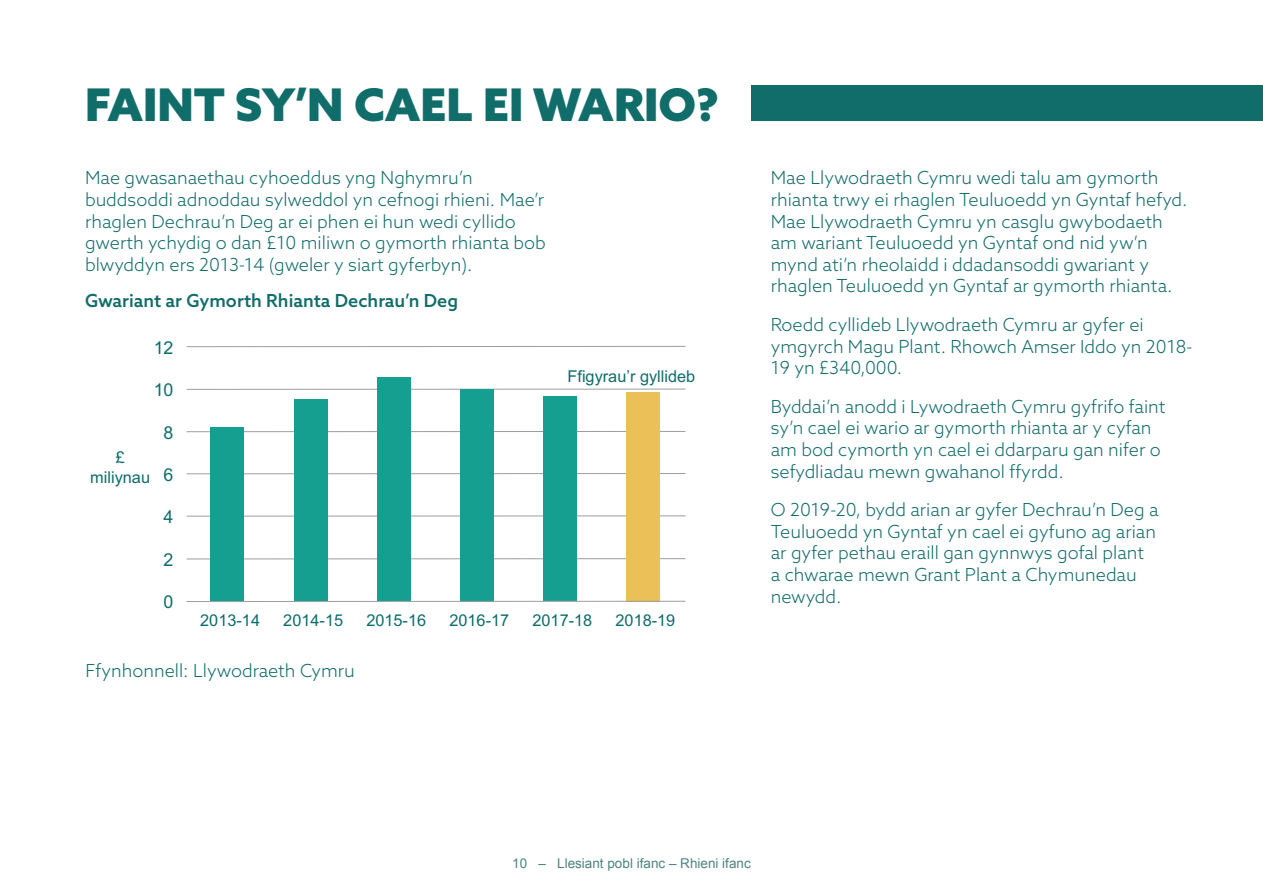
<style>
.page{position:relative;width:1263px;height:893px;background:#fff}
.page>*{position:absolute;margin:0;border:0;box-sizing:border-box;transform-origin:0 0}
.part_heading{font:900 45px "Azo Sans";color:#116d6a}
.Body_copy{font:300 18px/21.6px "Azo Sans";color:#116d6a}
.Heading_3{font:500 18px "Azo Sans";color:#116d6a}
.t1{font:17.85px "Arial";color:#0c6d6a}
.t2{font:16.35px/19.6px "Arial";color:#0c6d6a;text-align:center}
.t3{font:13.5px "Arial";color:#4f8483}
</style>
<div class="page">
<div style="left:751px;top:85px;width:512px;height:36px;background:#116d6a"></div>
<hr style="left:187px;top:346px;width:498px;height:1px;background:#9d9d9c">
<hr style="left:187px;top:389px;width:498px;height:1px;background:#9d9d9c">
<hr style="left:187px;top:431px;width:498px;height:1px;background:#9d9d9c">
<hr style="left:187px;top:473px;width:498px;height:1px;background:#9d9d9c">
<hr style="left:187px;top:515px;width:498px;height:1px;background:#9d9d9c">
<hr style="left:187px;top:558px;width:498px;height:1px;background:#9d9d9c">
<div style="left:211px;top:428px;width:33px;height:173px;background:#159f90"></div>
<div style="left:294px;top:399px;width:33px;height:202px;background:#159f90"></div>
<div style="left:377px;top:378px;width:33px;height:223px;background:#159f90"></div>
<div style="left:460px;top:389px;width:33px;height:212px;background:#159f90"></div>
<div style="left:543px;top:397px;width:33px;height:204px;background:#159f90"></div>
<div style="left:626px;top:392px;width:33px;height:209px;background:#ebc058"></div>
<hr style="left:187px;top:601px;width:498px;height:1px;background:#9d9d9c">
<h2 class="part_heading" style="left:85px;top:74px;width:635px">FAINT SY’N CAEL EI WARIO?</h2>
<p class="Body_copy" style="left:85px;top:167px;width:462px">Mae gwasanaethau cyhoeddus yng Nghymru’n buddsoddi adnoddau sylweddol yn cefnogi rhieni. Mae’r rhaglen Dechrau’n Deg ar ei phen ei hun wedi cyllido gwerth ychydig o dan £10 miliwn o gymorth rhianta bob blwyddyn ers 2013-14 (gweler y siart gyferbyn).</p>
<h4 class="Heading_3" style="left:85px;top:288px;width:375px">Gwariant ar Gymorth Rhianta Dechrau’n Deg</h4>
<p class="t1" style="left:154px;top:335px;width:21px">12</p>
<p class="t1" style="left:154px;top:378px;width:21px">10</p>
<p class="t1" style="left:164px;top:420px;width:11px">8</p>
<p class="t1" style="left:164px;top:462px;width:11px">6</p>
<p class="t1" style="left:164px;top:505px;width:11px">4</p>
<p class="t1" style="left:164px;top:547px;width:11px">2</p>
<p class="t1" style="left:164px;top:590px;width:11px">0</p>
<p class="t2" style="left:90px;top:447px;width:61px">£ miliynau</p>
<p class="t2" style="left:567px;top:366px;width:129px">Ffigyrau’r gyllideb</p>
<p class="t2" style="left:200px;top:610px;width:61px">2013-14</p>
<p class="t2" style="left:283px;top:610px;width:61px">2014-15</p>
<p class="t2" style="left:366px;top:610px;width:61px">2015-16</p>
<p class="t2" style="left:449px;top:610px;width:61px">2016-17</p>
<p class="t2" style="left:532px;top:610px;width:61px">2017-18</p>
<p class="t2" style="left:615px;top:610px;width:61px">2018-19</p>
<p class="Body_copy" style="left:86px;top:659px;width:271px">Ffynhonnell: Llywodraeth Cymru</p>
<p class="Body_copy" style="left:771px;top:167px;width:418px">Mae Llywodraeth Cymru wedi talu am gymorth rhianta trwy ei rhaglen Teuluoedd yn Gyntaf hefyd.<br>Mae Llywodraeth Cymru yn casglu gwybodaeth am wariant Teuluoedd yn Gyntaf ond nid yw’n mynd ati’n rheolaidd i ddadansoddi gwariant y rhaglen Teuluoedd yn Gyntaf ar gymorth rhianta.</p>
<p class="Body_copy" style="left:771px;top:314px;width:423px">Roedd cyllideb Llywodraeth Cymru ar gyfer ei ymgyrch Magu Plant. Rhowch Amser Iddo yn 2018-<br>19 yn £340,000.</p>
<p class="Body_copy" style="left:771px;top:395px;width:396px">Byddai’n anodd i Lywodraeth Cymru gyfrifo faint sy’n cael ei wario ar gymorth rhianta ar y cyfan am bod cymorth yn cael ei ddarparu gan nifer o sefydliadau mewn gwahanol ffyrdd.</p>
<p class="Body_copy" style="left:771px;top:499px;width:389px">O 2019-20, bydd arian ar gyfer Dechrau’n Deg a Teuluoedd yn Gyntaf yn cael ei gyfuno ag arian ar gyfer pethau eraill gan gynnwys gofal plant<br>a chwarae mewn Grant Plant a Chymunedau newydd.</p>
<p class="t3" style="left:512px;top:854px;width:240px">10 – Llesiant pobl ifanc – Rhieni ifanc</p>
</div>
